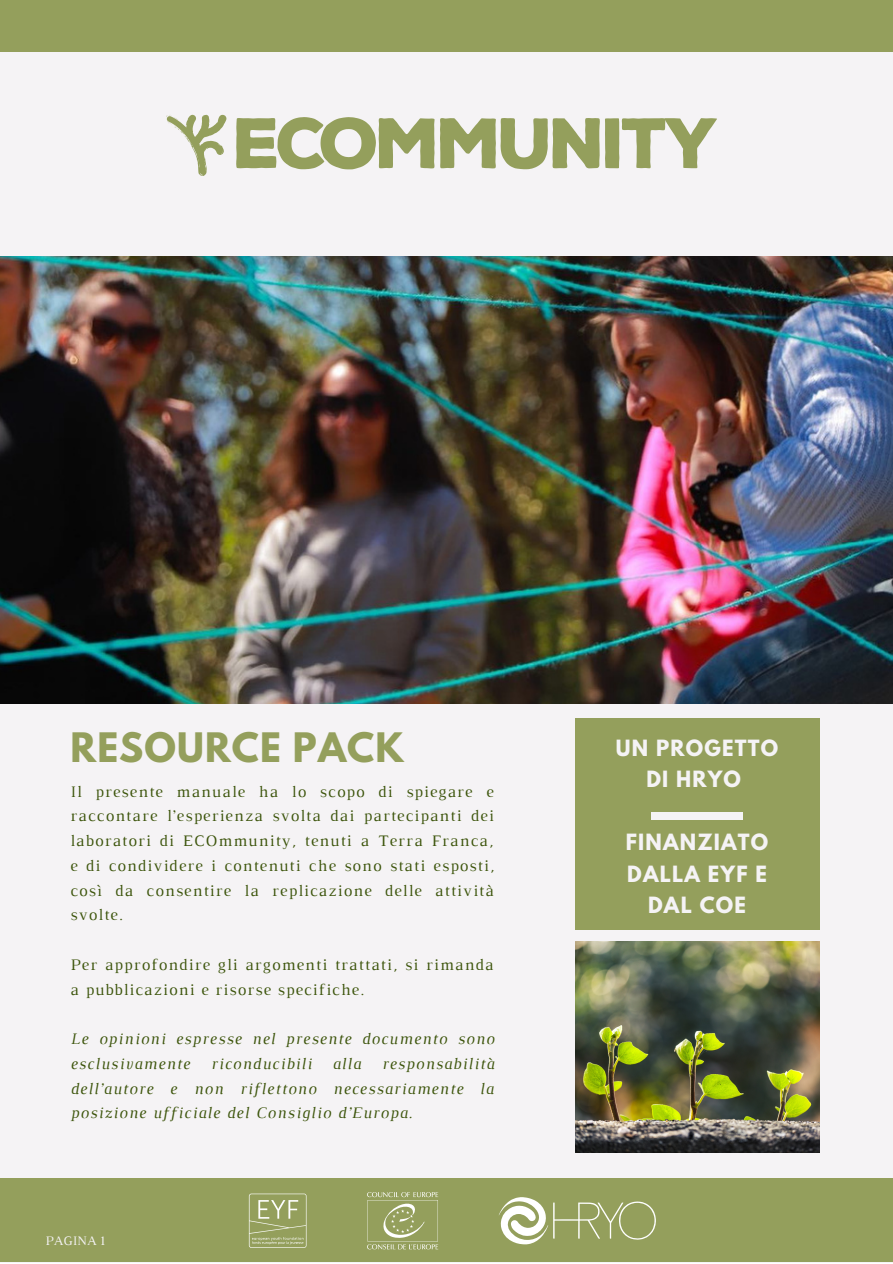
<style>
.page{position:relative;width:893px;height:1264px;background:#fff}
.page>*{position:absolute;margin:0;border:0;box-sizing:border-box;transform-origin:0 0}
.t1{font:700 36px "League Spartan";letter-spacing:.03em;color:#949f5c}
.t2{font:700 19.8px/31.5px "League Spartan";letter-spacing:.06em;color:#f5f3f5;text-align:center}
.t3{font:16.35px/24.8px "Luthier";letter-spacing:.07em;color:#3d550c;text-align:justify}
.t4{font:italic 16.35px/24.8px "Luthier";letter-spacing:.07em;color:#3d550c}
.t5{font:13.2px "Luthier";color:#f5f3f5}
</style>
<div class="page">
<div style="left:0;top:0;width:892px;height:1262px;background:#f5f3f5"></div>
<div style="left:0;top:1178px;width:892px;height:83px;background:#949f5c"></div>
<div style="left:0;top:0;width:892px;height:51px;background:#949f5c"></div>
<img style="left:0;top:256px;width:892px;height:448px">
<div style="left:575px;top:718px;width:244px;height:212px;background:#949f5c"></div>
<img style="left:575px;top:941px;width:244px;height:211px">
<div style="left:651px;top:812px;width:91px;height:7px;background:#f5f3f5"></div>
<svg style="left:367px;top:1192px;width:71px;height:57px"></svg>
<svg style="left:249px;top:1193px;width:57px;height:54px"></svg>
<svg style="left:499px;top:1197px;width:157px;height:47px"></svg>
<svg style="left:236px;top:117px;width:198px;height:52px"></svg>
<svg style="left:440px;top:118px;width:159px;height:51px"></svg>
<svg style="left:605px;top:118px;width:112px;height:50px"></svg>
<svg style="left:166px;top:115px;width:60px;height:61px"></svg>
<h1 class="t1" style="left:70px;top:729px;width:335px">RESOURCE PACK</h1>
<p class="t3" style="left:70px;top:780px;width:425px">Il presente manuale ha lo scopo di spiegare e raccontare l’esperienza svolta dai partecipanti dei laboratori di ECOmmunity, tenuti a Terra Franca, e di condividere i contenuti che sono stati esposti, così da consentire la replicazione delle attività svolte.</p>
<p class="t3" style="left:70px;top:953px;width:424px">Per approfondire gli argomenti trattati, si rimanda a pubblicazioni e risorse specifiche.</p>
<p class="t4" style="left:70px;top:1027px;width:425px">Le opinioni espresse nel presente documento sono esclusivamente</p>
<p class="t4" style="left:70px;top:1052px;width:425px;text-align:justify;text-indent:311px">responsabilità dell’autore e non riflettono necessariamente la posizione ufficiale del Consiglio d’Europa.</p>
<p class="t4" style="left:211px;top:1052px;width:102px">riconducibili</p>
<p class="t4" style="left:332px;top:1052px;width:30px">alla</p>
<p class="t5" style="left:46px;top:1236px;width:61px">PAGINA 1</p>
<p class="t2" style="left:616px;top:734px;width:164px">UN PROGETTO<br>DI HRYO</p>
<p class="t2" style="left:625px;top:829px;width:144px">FINANZIATO<br>DALLA EYF E<br>DAL COE</p>
</div>
